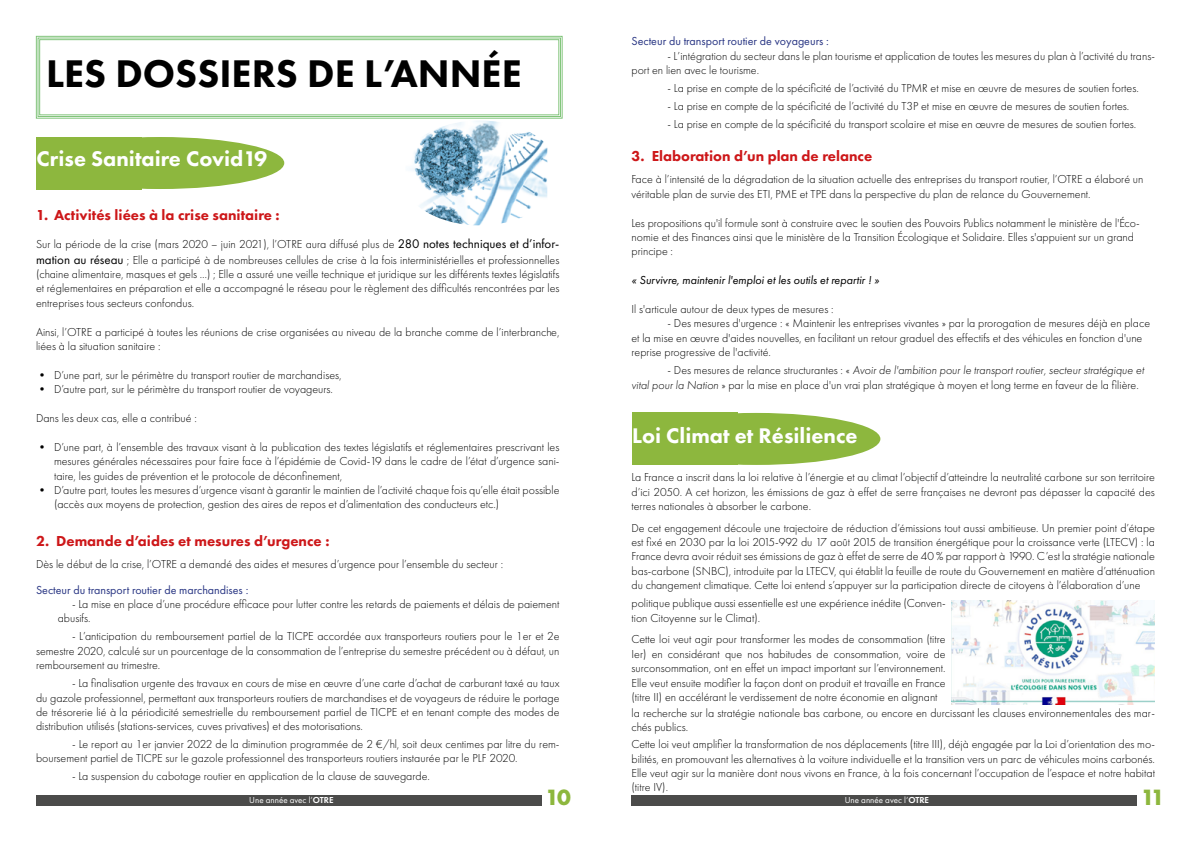
<style>
.page{position:relative;width:1191px;height:842px;background:#fff}
.page>*{position:absolute;margin:0;border:0;box-sizing:border-box;transform-origin:0 0}
.t1{font:800 40px "Futura PT";color:#000}
.t2{font:700 23px "Futura PT";color:#8db73d}
.t3{font:800 22px "Futura PT";color:#fff}
.t4{font:800 15px "Futura PT";color:#cd1719}
.t5{font:300 12px/14.4px "Futura PT";color:#000}
.t6{font:12px "Futura PT";color:#283583}
.t7{font:italic 12px "Futura PT";color:#000}
.t8{font:9px "Futura PT";color:#fff}
.s1{font-style:italic}
.s2{font-weight:400;font-size:13px}
.s3{font-weight:600}
</style>
<div class="page">
<div style="left:632px;top:413px;width:248px;height:52px;background:#8db73e;border-radius:50%"></div>
<div style="left:632px;top:413px;width:105px;height:52px;background:#8db73e"></div>
<div style="left:36px;top:137px;width:248px;height:52px;background:#8db73e;border-radius:50%"></div>
<div style="left:36px;top:137px;width:105px;height:52px;background:#8db73e"></div>
<svg style="left:36px;top:36px;width:527px;height:83px"></svg>
<div style="left:36px;top:795px;width:505px;height:11px;background:#4b4b4a"></div>
<div style="left:631px;top:795px;width:506px;height:11px;background:#4b4b4a"></div>
<img style="left:411px;top:121px;width:136px;height:104px">
<img style="left:951px;top:600px;width:204px;height:104px">
<p class="t6" style="left:631px;top:34px;width:199px">Secteur du transport routier de voyageurs :</p>
<p class="t5" style="left:631px;top:48px;width:525px;text-indent:36px">- L’intégration du secteur dans le plan tourisme et application de toutes les mesures du plan à l’activité du trans&shy;port en lien avec le tourisme.</p>
<p class="t5" style="left:667px;top:81px;width:473px">- La prise en compte de la spécificité de l’activité du TPMR et mise en œuvre de mesures de soutien fortes.</p>
<p class="t5" style="left:667px;top:99px;width:463px">- La prise en compte de la spécificité de l’activité du T3P et mise en œuvre de mesures de soutien fortes.</p>
<p class="t5" style="left:667px;top:117px;width:470px">- La prise en compte de la spécificité du transport scolaire et mise en œuvre de mesures de soutien fortes.</p>
<p class="t4" style="left:631px;top:147px;width:242px">3. Elaboration d’un plan de relance</p>
<p class="t5" style="left:631px;top:172px;width:513px">Face à l’intensité de la dégradation de la situation actuelle des entreprises du transport routier, l’OTRE a élaboré un véritable plan de survie des ETI, PME et TPE dans la perspective du plan de relance du Gouvernement.</p>
<p class="t5" style="left:631px;top:215px;width:510px">Les propositions qu'il formule sont à construire avec le soutien des Pouvoirs Publics notamment le ministère de l'Éco&shy;nomie et des Finances ainsi que le ministère de la Transition Écologique et Solidaire. Elles s'appuient sur un grand principe :</p>
<p class="t7" style="left:631px;top:273px;width:249px">« Survivre, maintenir l'emploi et les outils et repartir ! »</p>
<p class="t5" style="left:631px;top:302px;width:203px">Il s'articule autour de deux types de mesures :</p>
<p class="t5" style="left:631px;top:316px;width:520px;text-indent:36px">- Des mesures d'urgence : « Maintenir les entreprises vivantes » par la prorogation de mesures déjà en place et la mise en œuvre d'aides nouvelles, en facilitant un retour graduel des effectifs et des véhicules en fonction d'une reprise progressive de l'activité.</p>
<p class="t5" style="left:631px;top:363px;width:514px;text-indent:36px">- Des mesures de relance structurantes : « <span class="s1">Avoir de l'ambition pour le transport routier, secteur stratégique et vital pour la Nation</span> » par la mise en place d'un vrai plan stratégique à moyen et long terme en faveur de la filière.</p>
<h3 class="t3" style="left:632px;top:421px;width:227px">Loi Climat et Résilience</h3>
<p class="t5" style="left:631px;top:470px;width:525px;text-align:justify">La France a inscrit dans la loi relative à l’énergie et au climat l’objectif d’atteindre la neutralité carbone sur son territoire d’ici 2050. A cet horizon, les émissions de gaz à effet de serre françaises ne devront pas dépasser la capacité des terres nationales à absorber le carbone.</p>
<p class="t5" style="left:631px;top:520px;width:525px;text-align:justify">De cet engagement découle une trajectoire de réduction d’émissions tout aussi ambitieuse. Un premier point d’étape est fixé en 2030 par la loi 2015-992 du 17 août 2015 de transition énergétique pour la croissance verte (LTECV) : la France devra avoir réduit ses émissions de gaz à effet de serre de 40 % par rapport à 1990. C’est la stratégie nationale bas-carbone (SNBC), introduite par la LTECV, qui établit la feuille de route du Gouvernement en matière d’atténuation du changement climatique. Cette loi entend s’appuyer sur la participation directe de citoyens à l’élaboration d’une</p>
<p class="t5" style="left:631px;top:596px;width:316px">politique publique aussi essentielle est une expérience inédite (Conven&shy;tion Citoyenne sur le Climat).</p>
<p class="t5" style="left:631px;top:632px;width:316px;text-align:justify">Cette loi veut agir pour transformer les modes de consommation (titre Ier) en considérant que nos habitudes de consommation, voire de surconsommation, ont en effet un impact important sur l’environnement.<br>Elle veut ensuite modifier la façon dont on produit et travaille en France (titre II) en accélérant le verdissement de notre économie en alignant</p>
<p class="t5" style="left:631px;top:706px;width:525px">la recherche sur la stratégie nationale bas carbone, ou encore en durcissant les clauses environnementales des mar&shy;chés publics.</p>
<p class="t5" style="left:631px;top:737px;width:525px;text-align:justify">Cette loi veut amplifier la transformation de nos déplacements (titre III), déjà engagée par la Loi d’orientation des mo&shy;bilités, en promouvant les alternatives à la voiture individuelle et la transition vers un parc de véhicules moins carbonés.<br>Elle veut agir sur la manière dont nous vivons en France, à la fois concernant l’occupation de l’espace et notre habitat (titre IV).</p>
<h1 class="t1" style="left:46px;top:49px;width:477px">LES DOSSIERS DE L’ANNÉE</h1>
<h3 class="t3" style="left:37px;top:145px;width:232px">Crise Sanitaire Covid19</h3>
<p class="t4" style="left:36px;top:205px;width:245px">1. Activités liées à la crise sanitaire :</p>
<p class="t5" style="left:36px;top:236px;width:525px;line-height:15.6px">Sur la période de la crise (mars 2020 – juin 2021), l’OTRE aura diffusé plus de <span class="s2">280 notes techniques et d’infor&shy;mation au réseau</span> ; Elle a participé à de nombreuses cellules de crise à la fois interministérielles et professionnelles</p>
<p class="t5" style="left:36px;top:267px;width:525px;text-align:justify">(chaine alimentaire, masques et gels …) ; Elle a assuré une veille technique et juridique sur les différents textes législatifs et réglementaires en préparation et elle a accompagné le réseau pour le règlement des difficultés rencontrées par les entreprises tous secteurs confondus.</p>
<p class="t5" style="left:36px;top:325px;width:525px">Ainsi, l’OTRE a participé à toutes les réunions de crise organisées au niveau de la branche comme de l’interbranche, liées à la situation sanitaire :</p>
<p class="t5" style="left:36px;top:368px;width:307px">• D’une part, sur le périmètre du transport routier de marchandises,</p>
<p class="t5" style="left:36px;top:382px;width:298px">• D’autre part, sur le périmètre du transport routier de voyageurs.</p>
<p class="t5" style="left:36px;top:411px;width:162px">Dans les deux cas, elle a contribué :</p>
<p class="t5" style="left:54px;top:440px;width:507px;text-align:justify;text-indent:-18px">• D’une part, à l’ensemble des travaux visant à la publication des textes législatifs et réglementaires prescrivant les mesures générales nécessaires pour faire face à l’épidémie de Covid-19 dans le cadre de l’état d’urgence sani&shy;taire, les guides de prévention et le protocole de déconfinement,</p>
<p class="t5" style="left:54px;top:483px;width:507px;text-indent:-18px">• D’autre part, toutes les mesures d’urgence visant à garantir le maintien de l’activité chaque fois qu’elle était possible (accès aux moyens de protection, gestion des aires de repos et d’alimentation des conducteurs etc.)</p>
<p class="t4" style="left:36px;top:531px;width:295px">2. Demande d’aides et mesures d’urgence :</p>
<p class="t5" style="left:36px;top:557px;width:469px">Dès le début de la crise, l’OTRE a demandé des aides et mesures d’urgence pour l’ensemble du secteur :</p>
<p class="t6" style="left:36px;top:582px;width:214px">Secteur du transport routier de marchandises :</p>
<p class="t5" style="left:58px;top:597px;width:503px;text-indent:14px">- La mise en place d’une procédure efficace pour lutter contre les retards de paiements et délais de paiement abusifs.</p>
<p class="t5" style="left:36px;top:629px;width:525px;text-align:justify;text-indent:36px">- L’anticipation du remboursement partiel de la TICPE accordée aux transporteurs routiers pour le 1er et 2e semestre 2020, calculé sur un pourcentage de la consommation de l’entreprise du semestre précédent ou à défaut, un remboursement au trimestre.</p>
<p class="t5" style="left:36px;top:676px;width:525px;text-align:justify;text-indent:36px">- La finalisation urgente des travaux en cours de mise en œuvre d’une carte d’achat de carburant taxé au taux du gazole professionnel, permettant aux transporteurs routiers de marchandises et de voyageurs de réduire le portage de trésorerie lié à la périodicité semestrielle du remboursement partiel de TICPE et en tenant compte des modes de distribution utilisés (stations-services, cuves privatives) et des motorisations.</p>
<p class="t5" style="left:36px;top:737px;width:525px;text-indent:36px">- Le report au 1er janvier 2022 de la diminution programmée de 2 €/hl, soit deux centimes par litre du rem&shy;boursement partiel de TICPE sur le gazole professionnel des transporteurs routiers instaurée par le PLF 2020.</p>
<p class="t5" style="left:72px;top:769px;width:359px">- La suspension du cabotage routier en application de la clause de sauvegarde.</p>
<p class="t8" style="left:249px;top:795px;width:86px">Une année avec l’<span class="s3">OTRE</span></p>
<h2 class="t2" style="left:545px;top:782px;width:27px">10</h2>
<p class="t8" style="left:845px;top:795px;width:86px">Une année avec l’<span class="s3">OTRE</span></p>
<h2 class="t2" style="left:1140px;top:782px;width:25px">11</h2>
</div>
